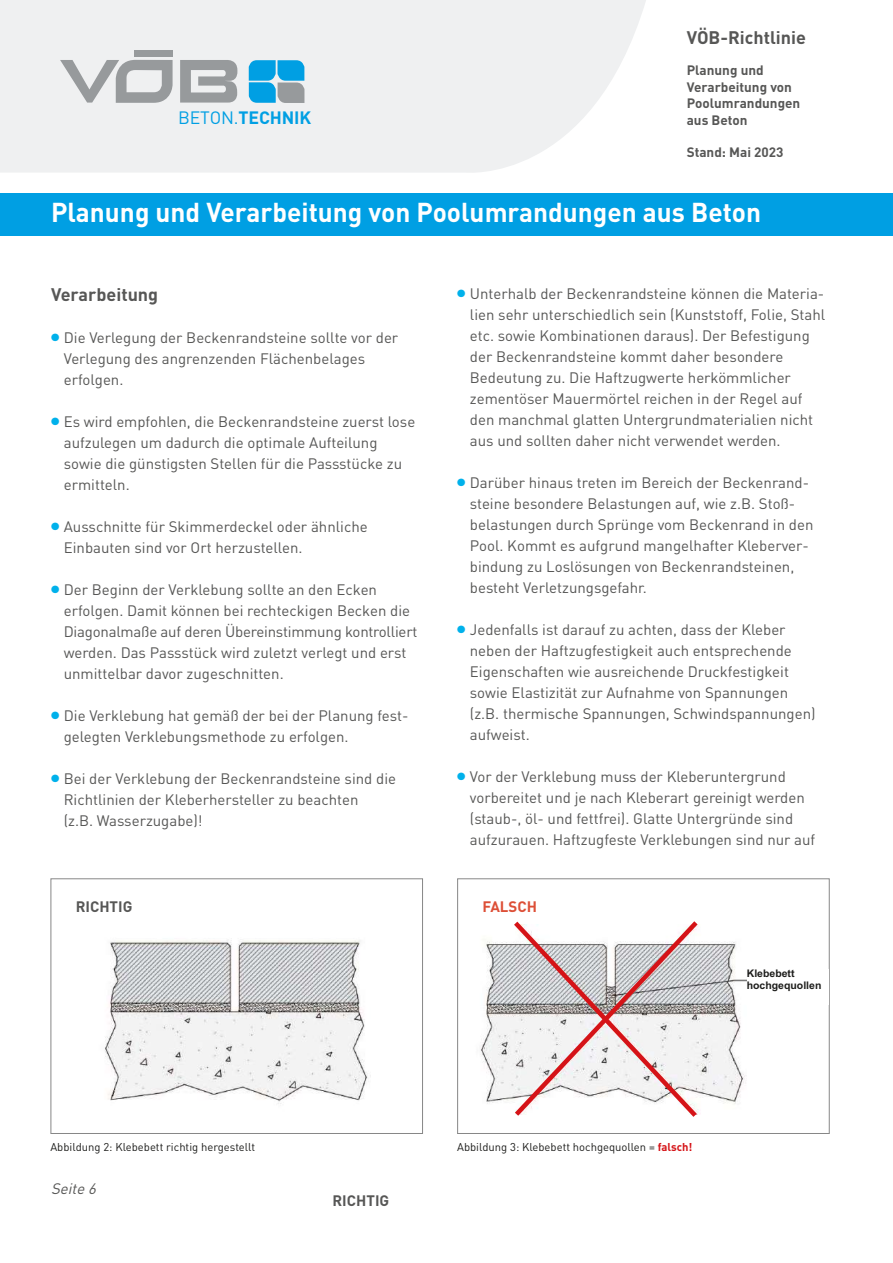
<style>
.page{position:relative;width:893px;height:1263px;background:#fff}
.page>*{position:absolute;margin:0;border:0;box-sizing:border-box;transform-origin:0 0}
.t1{font:700 27px "DINOT";color:#fff}
.t2{font:700 18px "DINOT";color:#575756}
.t3{font:700 17.7px "DINOT";letter-spacing:-.01em;color:#009fe3}
.t4{font:15px/21px "DINOT";color:#575756}
.t5{font:700 15px "DINOT";color:#575756}
.t6{font:italic 15px "DINOT";color:#575756}
.t7{font:700 15px "DINOT";color:#dd4f37}
.t8{font:700 13.5px/16.5px "DINOT";color:#575756}
.t9{font:11.25px "DINOT";color:#1d1d1b}
.t10{font:700 10.5px/12.6px "Arial";color:#1d1d1b}
.s1{font-weight:400}
.s2{color:#00b1eb}
.s3{font-weight:700;color:#d51317}
</style>
<div class="page">
<svg style="left:0;top:0;width:646px;height:173px;fill:#eff0f1"></svg>
<div style="left:134px;top:51px;width:38px;height:6px;background:#979a9c"></div>
<svg style="left:180px;top:60px;width:59px;height:43px"></svg>
<svg style="left:60px;top:60px;width:113px;height:43px"></svg>
<svg style="left:249px;top:60px;width:55px;height:43px;background:#3ea8d5"></svg>
<div style="left:0;top:193px;width:893px;height:43px;background:#009fe3"></div>
<img style="left:480px;top:941px;width:267px;height:164px">
<div style="left:457px;top:878px;width:372px;height:256px;border:1px solid #878787"></div>
<img style="left:105px;top:940px;width:266px;height:164px">
<div style="left:51px;top:878px;width:372px;height:256px;border:1px solid #878787"></div>
<div style="left:747px;top:969px;width:81px;height:35px;background:#fff"></div>
<svg style="left:509px;top:921px;width:193px;height:196px"></svg>
<p class="t3" style="left:178px;top:111px;width:134px"><span class="s1">BETON.</span>TECHNIK</p>
<p class="t2" style="left:687px;top:31px;width:121px">VÖB-Richtlinie</p>
<p class="t8" style="left:687px;top:63px;width:115px">Planung und<br>Verarbeitung von<br>Poolumrandungen aus Beton</p>
<p class="t8" style="left:687px;top:145px;width:98px">Stand: Mai 2023</p>
<h1 class="t1" style="left:51px;top:203px;width:712px">Planung und Verarbeitung von Poolumrandungen aus Beton</h1>
<p class="t2" style="left:51px;top:288px;width:109px">Verarbeitung</p>
<p class="t4" style="left:64px;top:329px;width:336px;text-indent:-13px"><span class="s2">●</span> Die Verlegung der Beckenrandsteine sollte vor der<br>Verlegung des angrenzenden Flächenbelages erfolgen.</p>
<p class="t4" style="left:64px;top:413px;width:353px;text-indent:-13px"><span class="s2">●</span> Es wird empfohlen, die Beckenrandsteine zuerst lose aufzulegen um dadurch die optimale Aufteilung sowie die günstigsten Stellen für die Passstücke zu ermitteln.</p>
<p class="t4" style="left:64px;top:518px;width:305px;text-indent:-13px"><span class="s2">●</span> Ausschnitte für Skimmerdeckel oder ähnliche<br>Einbauten sind vor Ort herzustellen.</p>
<p class="t4" style="left:64px;top:581px;width:355px;text-indent:-13px"><span class="s2">●</span> Der Beginn der Verklebung sollte an den Ecken erfolgen. Damit können bei rechteckigen Becken die Diagonalmaße auf deren Übereinstimmung kontrolliert werden. Das Passstück wird zuletzt verlegt und erst unmittelbar davor zugeschnitten.</p>
<p class="t4" style="left:64px;top:707px;width:346px;text-indent:-13px"><span class="s2">●</span> Die Verklebung hat gemäß der bei der Planung fest&shy;gelegten Verklebungsmethode zu erfolgen.</p>
<p class="t4" style="left:64px;top:770px;width:334px;text-indent:-13px"><span class="s2">●</span> Bei der Verklebung der Beckenrandsteine sind die<br>Richtlinien der Kleberhersteller zu beachten<br>(z.B. Wasserzugabe)!</p>
<p class="t5" style="left:76px;top:901px;width:58px">RICHTIG</p>
<p class="t4" style="left:470px;top:284px;width:357px;text-indent:-13px"><span class="s2">●</span> Unterhalb der Beckenrandsteine können die Materia&shy;lien sehr unterschiedlich sein (Kunststoff, Folie, Stahl etc. sowie Kombinationen daraus). Der Befestigung der Beckenrandsteine kommt daher besondere Bedeutung zu. Die Haftzugwerte herkömmlicher zementöser Mauermörtel reichen in der Regel auf den manchmal glatten Untergrundmaterialien nicht aus und sollten daher nicht verwendet werden.</p>
<p class="t4" style="left:470px;top:473px;width:345px;text-indent:-13px"><span class="s2">●</span> Darüber hinaus treten im Bereich der Beckenrand&shy;steine besondere Belastungen auf, wie z.B. Stoß&shy;belastungen durch Sprünge vom Beckenrand in den Pool. Kommt es aufgrund mangelhafter Kleberver&shy;bindung zu Loslösungen von Beckenrandsteinen, besteht Verletzungsgefahr.</p>
<p class="t4" style="left:470px;top:620px;width:347px;text-indent:-13px"><span class="s2">●</span> Jedenfalls ist darauf zu achten, dass der Kleber neben der Haftzugfestigkeit auch entsprechende Eigenschaften wie ausreichende Druckfestigkeit sowie Elastizität zur Aufnahme von Spannungen (z.B. thermische Spannungen, Schwindspannungen) aufweist.</p>
<p class="t4" style="left:470px;top:767px;width:347px;text-indent:-13px"><span class="s2">●</span> Vor der Verklebung muss der Kleberuntergrund vorbereitet und je nach Kleberart gereinigt werden (staub-, öl- und fettfrei). Glatte Untergründe sind aufzurauen. Haftzugfeste Verklebungen sind nur auf</p>
<p class="t7" style="left:482px;top:901px;width:56px">FALSCH</p>
<p class="t10" style="left:747px;top:967px;width:76px">Klebebett hochgequollen</p>
<p class="t9" style="left:50px;top:1143px;width:206px">Abbildung 2: Klebebett richtig hergestellt</p>
<p class="t6" style="left:51px;top:1183px;width:49px">Seite 6</p>
<p class="t5" style="left:332px;top:1196px;width:58px">RICHTIG</p>
<p class="t9" style="left:457px;top:1143px;width:237px">Abbildung 3: Klebebett hochgequollen = <span class="s3">falsch!</span></p>
</div>
